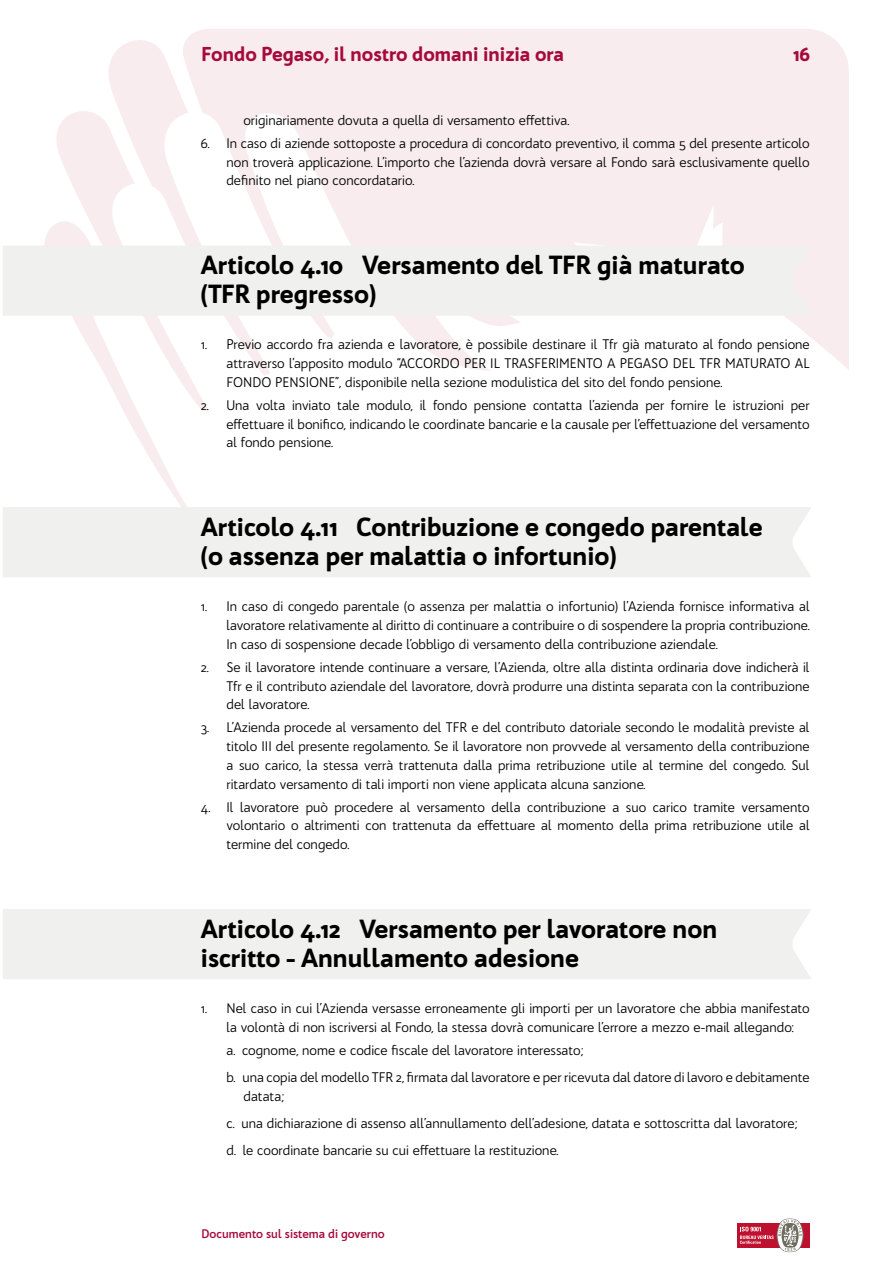
<style>
.page{position:relative;width:893px;height:1263px;background:#fff}
.page>*{position:absolute;margin:0;border:0;box-sizing:border-box;transform-origin:0 0}
.t1{font:900 25.5px/29.2px "Bw Quinta Pro";color:#000}
.t2{font:900 19.5px "Bw Quinta Pro";color:#a60a3d}
.t3{font:13.5px/18.8px "Bw Quinta Pro";color:#000;text-align:justify}
.t4{font:700 12px "Bw Quinta Pro";color:#a60a3d}
</style>
<div class="page">
<svg style="left:124px;top:412px;width:63px;height:95px"></svg>
<svg style="left:44px;top:111px;width:164px;height:301px"></svg>
<svg style="left:271px;top:29px;width:578px;height:341px;fill:#f8ecef"></svg>
<svg style="left:93px;top:29px;width:178px;height:347px"></svg>
<div style="left:737px;top:1223px;width:73px;height:25px;background:#bd112f"></div>
<svg style="left:740px;top:1218px;width:64px;height:34px"></svg>
<div style="left:3px;top:246px;width:808px;height:70px;background:#f0f0ef"></div>
<div style="left:3px;top:507px;width:808px;height:70px;background:#f0f0ef"></div>
<div style="left:3px;top:909px;width:808px;height:70px;background:#f0f0ef"></div>
<h2 class="t2" style="left:201px;top:42px;width:364px">Fondo Pegaso, il nostro domani inizia ora</h2>
<h2 class="t2" style="left:793px;top:42px;width:19px">16</h2>
<p class="t3" style="left:243px;top:111px;width:327px">originariamente dovuta a quella di versamento effettiva.</p>
<p class="t3" style="left:226px;top:134px;width:585px;text-indent:-26px">6. In caso di aziende sottoposte a procedura di concordato preventivo, il comma 5 del presente articolo non troverà applicazione. L’importo che l’azienda dovrà versare al Fondo sarà esclusivamente quello definito nel piano concordatario.</p>
<h1 class="t1" style="left:201px;top:250px;width:546px">Articolo 4.10 Versamento del TFR già maturato (TFR pregresso)</h1>
<p class="t3" style="left:226px;top:335px;width:585px;text-indent:-26px">1. Previo accordo fra azienda e lavoratore, è possibile destinare il Tfr già maturato al fondo pensione attraverso l’apposito modulo “ACCORDO PER IL TRASFERIMENTO A PEGASO DEL TFR MATURATO AL FONDO PENSIONE”, disponibile nella sezione modulistica del sito del fondo pensione.</p>
<p class="t3" style="left:226px;top:396px;width:585px;text-indent:-26px">2. Una volta inviato tale modulo, il fondo pensione contatta l’azienda per fornire le istruzioni per effettuare il bonifico, indicando le coordinate bancarie e la causale per l’effettuazione del versamento al fondo pensione.</p>
<h1 class="t1" style="left:201px;top:512px;width:563px">Articolo 4.11 Contribuzione e congedo parentale (o assenza per malattia o infortunio)</h1>
<p class="t3" style="left:226px;top:597px;width:585px;text-indent:-26px">1. In caso di congedo parentale (o assenza per malattia o infortunio) l’Azienda fornisce informativa al lavoratore relativamente al diritto di continuare a contribuire o di sospendere la propria contribuzione.<br>In caso di sospensione decade l’obbligo di versamento della contribuzione aziendale.</p>
<p class="t3" style="left:226px;top:658px;width:585px;text-indent:-26px">2. Se il lavoratore intende continuare a versare, l’Azienda, oltre alla distinta ordinaria dove indicherà il Tfr e il contributo aziendale del lavoratore, dovrà produrre una distinta separata con la contribuzione del lavoratore.</p>
<p class="t3" style="left:226px;top:718px;width:585px;text-indent:-26px">3. L’Azienda procede al versamento del TFR e del contributo datoriale secondo le modalità previste al titolo III del presente regolamento. Se il lavoratore non provvede al versamento della contribuzione a suo carico, la stessa verrà trattenuta dalla prima retribuzione utile al termine del congedo. Sul ritardato versamento di tali importi non viene applicata alcuna sanzione.</p>
<p class="t3" style="left:226px;top:797px;width:585px;text-indent:-26px">4. Il lavoratore può procedere al versamento della contribuzione a suo carico tramite versamento volontario o altrimenti con trattenuta da effettuare al momento della prima retribuzione utile al termine del congedo.</p>
<h1 class="t1" style="left:201px;top:914px;width:518px">Articolo 4.12 Versamento per lavoratore non iscritto - Annullamento adesione</h1>
<p class="t3" style="left:226px;top:999px;width:585px;text-indent:-26px">1. Nel caso in cui l’Azienda versasse erroneamente gli importi per un lavoratore che abbia manifestato la volontà di non iscriversi al Fondo, la stessa dovrà comunicare l’errore a mezzo e-mail allegando:</p>
<p class="t3" style="left:226px;top:1036px;width:585px;line-height:27.3px">a. cognome, nome e codice fiscale del lavoratore interessato;<br>b. una copia del modello TFR 2, firmata dal lavoratore e per ricevuta dal datore di lavoro e debitamente</p>
<p class="t3" style="left:226px;top:1082px;width:572px;line-height:27.3px;text-align:left;text-indent:17px">datata;<br>c. una dichiarazione di assenso all’annullamento dell’adesione, datata e sottoscritta dal lavoratore; d. le coordinate bancarie su cui effettuare la restituzione.</p>
<p class="t4" style="left:201px;top:1226px;width:185px">Documento sul sistema di governo</p>
</div>
